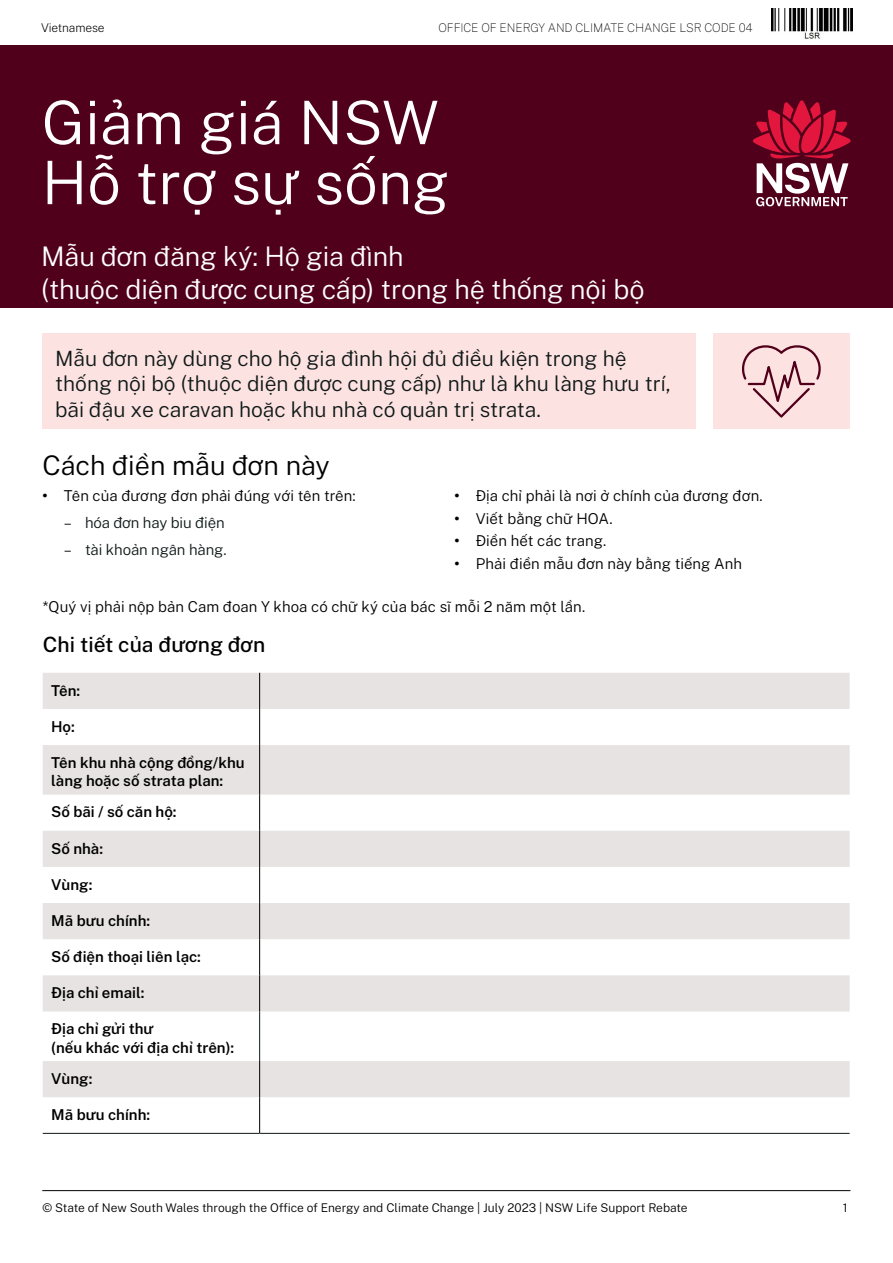
<style>
.page{position:relative;width:893px;height:1263px;background:#fff}
.page>*{position:absolute;margin:0;border:0;box-sizing:border-box;transform-origin:0 0}
.Heading_1__H1{font:300 60px/60px "Public Sans";color:#fff}
.Heading_2__H2{font:300 27px/33px "Public Sans";letter-spacing:-.005em;color:#fff}
.Heading_2__H2-2{font:300 27px "Public Sans";color:#000}
.Pull-Quote{font:300 21px/25.2px "Public Sans";color:#0f1a18}
.Heading_3__H3{font:500 21px "Public Sans";color:#000}
.Level_1_bullet{font:300 15px "Public Sans";letter-spacing:.005em;color:#000}
.Body{font:600 15px/18.3px "Public Sans";color:#000}
.Level_2_bullet{font:300 15px "Public Sans";letter-spacing:-.005em;color:#0f1a18}
.t1{font:300 12px "Public Sans";color:#000}
.t2{font:100 12px "Public Sans";letter-spacing:-.01em;color:#000}
.t3{font:200 12px "Public Sans";letter-spacing:-.01em;color:#000}
.s1{font-weight:700}
</style>
<div class="page">
<hr style="left:42px;top:1190px;width:808px;height:1px;background:#000">
<div style="left:0;top:46px;width:893px;height:262px;background:#50001a"></div>
<svg style="left:753px;top:100px;width:98px;height:106px"></svg>
<div style="left:42px;top:333px;width:654px;height:96px;background:#fde2e2"></div>
<svg style="left:43px;top:673px;width:807px;height:266px;fill:#e7e3e2"></svg>
<svg style="left:43px;top:975px;width:807px;height:122px;fill:#e7e3e2"></svg>
<hr style="left:259px;top:709px;width:1px;height:36px;background:#000">
<hr style="left:259px;top:795px;width:1px;height:36px;background:#000">
<hr style="left:259px;top:867px;width:1px;height:36px;background:#000">
<hr style="left:259px;top:939px;width:1px;height:36px;background:#000">
<hr style="left:259px;top:975px;width:1px;height:36px;background:#000">
<hr style="left:259px;top:1061px;width:1px;height:36px;background:#000">
<hr style="left:259px;top:1097px;width:1px;height:36px;background:#000">
<hr style="left:259px;top:745px;width:1px;height:50px;background:#000">
<hr style="left:259px;top:903px;width:1px;height:36px;background:#000">
<hr style="left:259px;top:831px;width:1px;height:36px;background:#000">
<hr style="left:259px;top:673px;width:1px;height:36px;background:#000">
<hr style="left:43px;top:1133px;width:217px;height:1px;background:#0f1a18">
<hr style="left:260px;top:1133px;width:590px;height:1px;background:#0f1a18">
<hr style="left:259px;top:1011px;width:1px;height:50px;background:#0f1a18">
<div style="left:713px;top:333px;width:137px;height:96px;background:#fde2e2"></div>
<svg style="left:742px;top:345px;width:79px;height:73px"></svg>
<img style="left:771px;top:8px;width:82px;height:31px">
<p class="t3" style="left:41px;top:19px;width:65px">Vietnamese</p>
<p class="t2" style="left:439px;top:19px;width:316px">OFFICE OF ENERGY AND CLIMATE CHANGE LSR CODE 04</p>
<h1 class="Heading_1__H1" style="left:42px;top:90px;width:409px">Giảm giá NSW<br>Hỗ trợ sự sống</h1>
<h2 class="Heading_2__H2" style="left:41px;top:239px;width:605px">Mẫu đơn đăng ký: Hộ gia đình<br>(thuộc diện được cung cấp) trong hệ thống nội bộ</h2>
<p class="Pull-Quote" style="left:55px;top:345px;width:617px">Mẫu đơn này dùng cho hộ gia đình hội đủ điều kiện trong hệ thống nội bộ (thuộc diện được cung cấp) như là khu làng hưu trí, bãi đậu xe caravan hoặc khu nhà có quản trị strata.</p>
<h2 class="Heading_2__H2-2" style="left:43px;top:446px;width:289px">Cách điền mẫu đơn này</h2>
<p class="Level_1_bullet" style="left:43px;top:486px;width:315px"><span class="s1">•</span> Tên của đương đơn phải đúng với tên trên:</p>
<p class="Level_2_bullet" style="left:64px;top:512px;width:162px">– hóa đơn hay biu điện</p>
<p class="Level_2_bullet" style="left:64px;top:539px;width:164px">– tài khoản ngân hàng.</p>
<p class="Level_1_bullet" style="left:455px;top:486px;width:310px"><span class="s1">•</span> Địa chỉ phải là nơi ở chính của đương đơn.</p>
<p class="Level_1_bullet" style="left:455px;top:508px;width:159px"><span class="s1">•</span> Viết bằng chữ HOA.</p>
<p class="Level_1_bullet" style="left:455px;top:531px;width:153px"><span class="s1">•</span> Điền hết các trang.</p>
<p class="Level_1_bullet" style="left:455px;top:553px;width:289px"><span class="s1">•</span> Phải điền mẫu đơn này bằng tiếng Anh</p>
<p class="Level_1_bullet" style="left:43px;top:596px;width:544px">*Quý vị phải nộp bản Cam đoan Y khoa có chữ ký của bác sĩ mỗi 2 năm một lần.</p>
<h3 class="Heading_3__H3" style="left:43px;top:629px;width:224px">Chi tiết của đương đơn</h3>
<p class="Body" style="left:51px;top:680px;width:31px">Tên:</p>
<p class="Body" style="left:51px;top:716px;width:25px">Họ:</p>
<p class="Body" style="left:51px;top:752px;width:195px">Tên khu nhà cộng đồng/khu làng hoặc số strata plan:</p>
<p class="Body" style="left:51px;top:802px;width:127px">Số bãi / số căn hộ:</p>
<p class="Body" style="left:51px;top:838px;width:53px">Số nhà:</p>
<p class="Body" style="left:51px;top:874px;width:43px">Vùng:</p>
<p class="Body" style="left:51px;top:910px;width:100px">Mã bưu chính:</p>
<p class="Body" style="left:51px;top:946px;width:151px">Số điện thoại liên lạc:</p>
<p class="Body" style="left:51px;top:983px;width:95px">Địa chỉ email:</p>
<p class="Body" style="left:51px;top:1019px;width:185px">Địa chỉ gửi thư<br>(nếu khác với địa chỉ trên):</p>
<p class="Body" style="left:51px;top:1068px;width:43px">Vùng:</p>
<p class="Body" style="left:51px;top:1104px;width:100px">Mã bưu chính:</p>
<p class="t1" style="left:43px;top:1199px;width:647px">© State of New South Wales through the Office of Energy and Climate Change | July 2023 | NSW Life Support Rebate</p>
<p class="t1" style="left:843px;top:1199px;width:6px">1</p>
</div>
